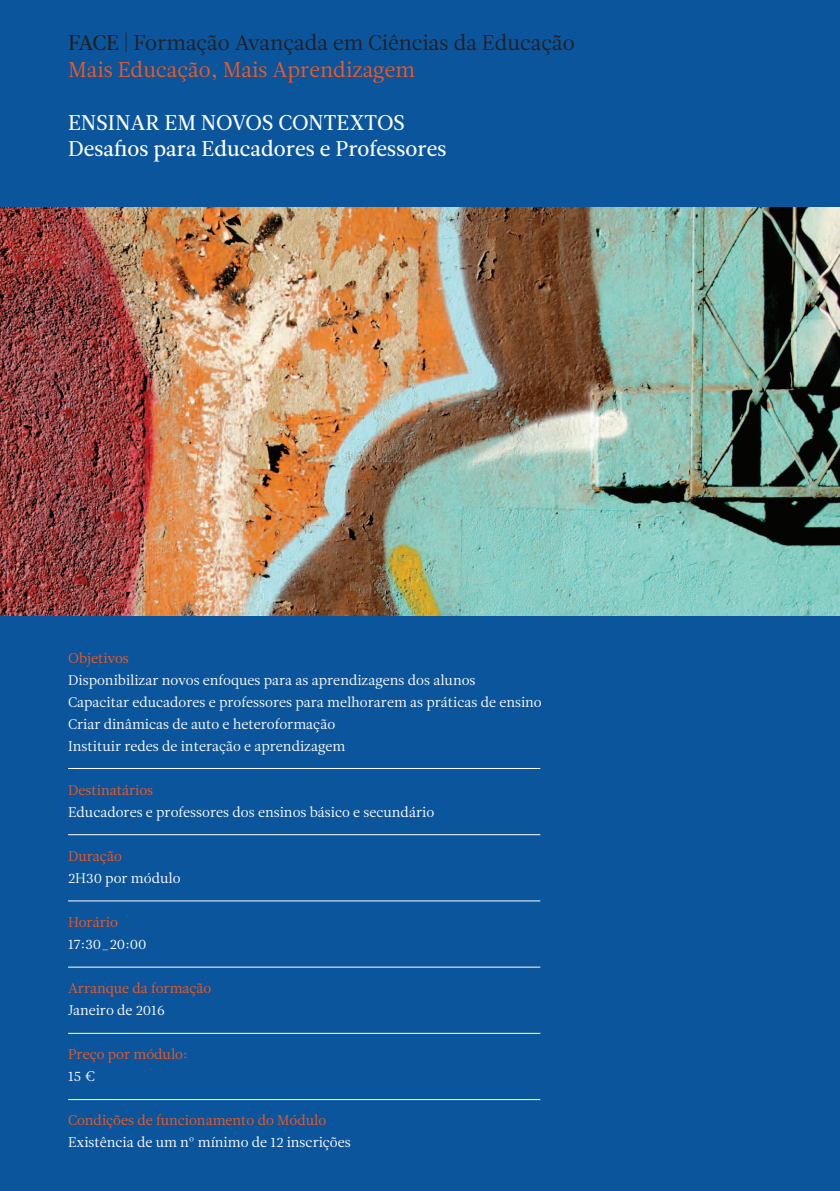
<style>
.page{position:relative;width:840px;height:1191px;background:#fff}
.page>*{position:absolute;margin:0;border:0;box-sizing:border-box;transform-origin:0 0}
.t1{font:21.2px/26.4px "Leitura News Roman 1";color:#231f20}
.t2{font:21.2px/26.4px "Leitura News Roman 2";color:#fff}
.t3{font:14px/22px "Leitura News Roman 1";color:#fff}
.t4{font:14px "Leitura News Roman 1";color:#f15921}
.s1{font-family:"Leitura News Roman 2"}
.s2{color:#f15921}
</style>
<div class="page">
<div style="left:0;top:0;width:839px;height:1191px;background:#0b559d"></div>
<img style="left:0;top:207px;width:839px;height:408px">
<hr style="left:68px;top:768px;width:472px;height:1px;background:#fff">
<hr style="left:68px;top:834px;width:472px;height:1px;background:#fff">
<hr style="left:68px;top:900px;width:472px;height:1px;background:#fff">
<hr style="left:68px;top:966px;width:472px;height:1px;background:#fff">
<hr style="left:68px;top:1032px;width:472px;height:1px;background:#fff">
<hr style="left:68px;top:1099px;width:472px;height:1px;background:#fff">
<h1 class="t1" style="left:68px;top:30px;width:508px"><span class="s1">FACE</span> | Formação Avançada em Ciências da Educação<br><span class="s2">Mais Educação, Mais Aprendizagem</span></h1>
<h1 class="t2" style="left:68px;top:109px;width:379px">ENSINAR EM NOVOS CONTEXTOS<br>Desafios para Educadores e Professores</h1>
<p class="t4" style="left:68px;top:650px;width:62px">Objetivos</p>
<p class="t3" style="left:68px;top:669px;width:475px">Disponibilizar novos enfoques para as aprendizagens dos alunos<br>Capacitar educadores e professores para melhorarem as práticas de ensino Criar dinâmicas de auto e heteroformação<br>Instituir redes de interação e aprendizagem</p>
<p class="t4" style="left:68px;top:782px;width:87px">Destinatários</p>
<p class="t3" style="left:68px;top:801px;width:367px">Educadores e professores dos ensinos básico e secundário</p>
<p class="t4" style="left:68px;top:848px;width:55px">Duração</p>
<p class="t3" style="left:68px;top:867px;width:114px">2H30 por módulo</p>
<p class="t4" style="left:68px;top:913px;width:51px">Horário</p>
<p class="t3" style="left:68px;top:933px;width:80px">17:30_20:00</p>
<p class="t4" style="left:68px;top:979px;width:145px">Arranque da formação</p>
<p class="t3" style="left:68px;top:999px;width:98px">Janeiro de 2016</p>
<p class="t4" style="left:68px;top:1045px;width:121px">Preço por módulo:</p>
<p class="t3" style="left:68px;top:1065px;width:29px">15 €</p>
<p class="t4" style="left:68px;top:1111px;width:259px">Condições de funcionamento do Módulo</p>
<p class="t3" style="left:68px;top:1131px;width:284px">Existência de um nº mínimo de 12 inscrições</p>
</div>
